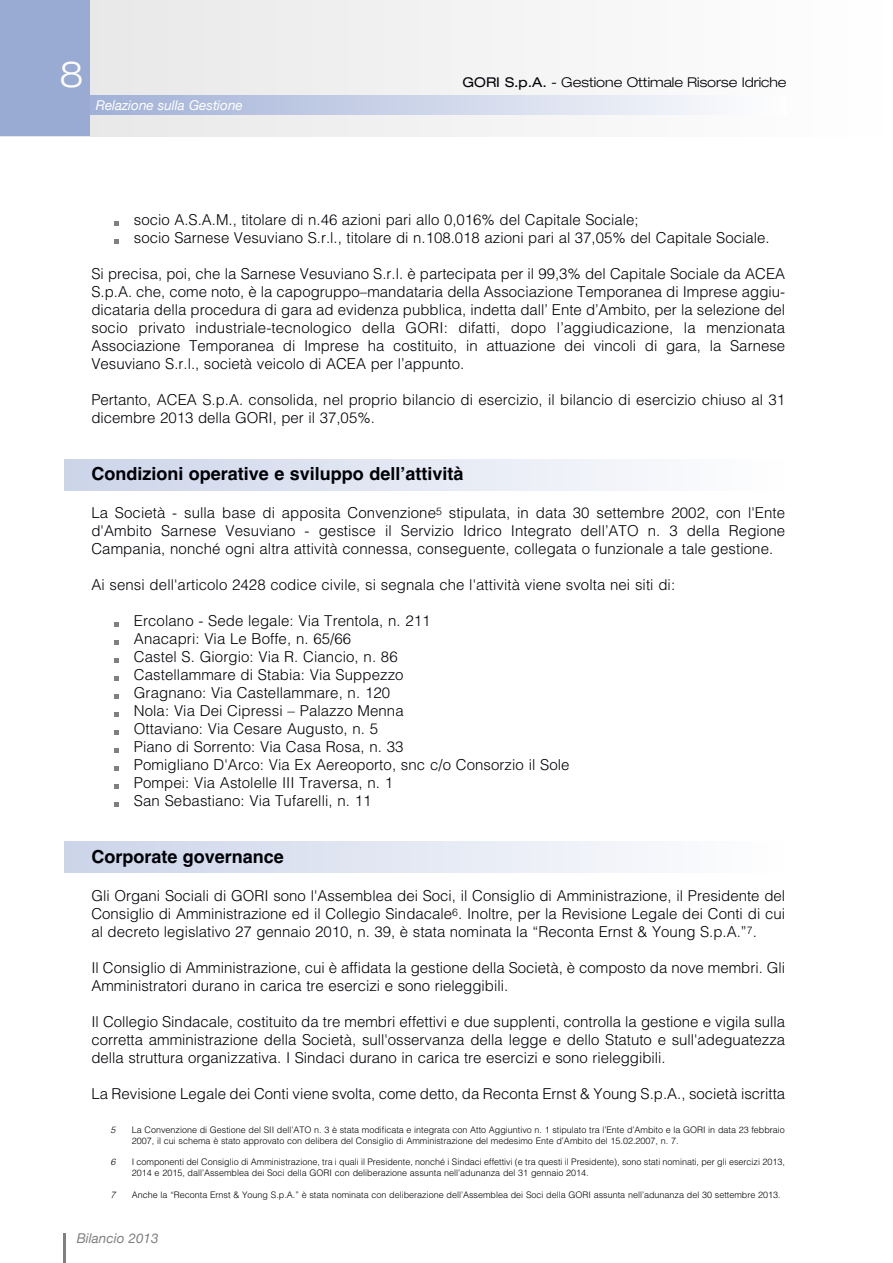
<style>
.page{position:relative;width:893px;height:1263px;background:#fff}
.page>*{position:absolute;margin:0;border:0;box-sizing:border-box;transform-origin:0 0}
.t1{font:300 expanded 36px "Helvetica Neue LT Std";color:#fff}
.t2{font:700 18px "Helvetica";color:#000006}
.t3{font:300 15px/18px "Helvetica";color:#000006}
.t4{font:300 expanded 13.5px "Helvetica Neue LT Std";color:#000006}
.t5{font:italic 13.5px "Helvetica Neue";color:#fff}
.t6{font:italic 13.5px "Helvetica Neue";color:#808080}
.t7{font:300 9px/10.8px "Helvetica";color:#000006}
.t8{font:italic 300 9px "Helvetica";color:#000006}
.s1{font-weight:400}
</style>
<div class="page">
<div style="left:0;top:0;width:893px;height:136px;background:#f4f4f4"></div>
<div style="left:35px;top:96px;width:752px;height:18px;background:linear-gradient(to right,#99aad3,#fefeff)"></div>
<div style="left:0;top:0;width:89px;height:136px;background:#99aad3"></div>
<div style="left:65px;top:460px;width:721px;height:31px;background:linear-gradient(to right,#ccd4e9,#feffff)"></div>
<div style="left:65px;top:842px;width:721px;height:30px;background:linear-gradient(to right,#ccd4e9,#feffff)"></div>
<svg style="left:114px;top:221px;width:4px;height:4px"></svg>
<svg style="left:114px;top:239px;width:4px;height:4px"></svg>
<svg style="left:114px;top:622px;width:4px;height:4px"></svg>
<svg style="left:114px;top:640px;width:4px;height:4px"></svg>
<svg style="left:114px;top:658px;width:4px;height:4px"></svg>
<svg style="left:114px;top:676px;width:4px;height:4px"></svg>
<svg style="left:114px;top:694px;width:4px;height:4px"></svg>
<svg style="left:114px;top:712px;width:4px;height:4px"></svg>
<svg style="left:114px;top:730px;width:4px;height:4px"></svg>
<svg style="left:114px;top:748px;width:4px;height:4px"></svg>
<svg style="left:114px;top:766px;width:4px;height:4px"></svg>
<svg style="left:114px;top:784px;width:4px;height:4px"></svg>
<svg style="left:114px;top:802px;width:4px;height:4px"></svg>
<hr style="left:64px;top:1233px;width:2px;height:30px;background:#808080">
<h1 class="t1" style="left:59px;top:62px;width:26px">8</h1>
<p class="t5" style="left:96px;top:97px;width:148px">Relazione sulla Gestione</p>
<p class="t4" style="left:463px;top:77px;width:326px"><span class="s1">GORI S.p.A.</span> - Gestione Ottimale Risorse Idriche</p>
<p class="t3" style="left:134px;top:210px;width:637px">socio A.S.A.M., titolare di n.46 azioni pari allo 0,016% del Capitale Sociale;<br>socio Sarnese Vesuviano S.r.l., titolare di n.108.018 azioni pari al 37,05% del Capitale Sociale.</p>
<p class="t3" style="left:91px;top:264px;width:695px;text-align:justify">Si precisa, poi, che la Sarnese Vesuviano S.r.l. è partecipata per il 99,3% del Capitale Sociale da ACEA S.p.A. che, come noto, è la capogruppo–mandataria della Associazione Temporanea di Imprese aggiu&shy;dicataria della procedura di gara ad evidenza pubblica, indetta dall’ Ente d’Ambito, per la selezione del socio privato industriale-tecnologico della GORI: difatti, dopo l’aggiudicazione, la menzionata Associazione Temporanea di Imprese ha costituito, in attuazione dei vincoli di gara, la Sarnese Vesuviano S.r.l., società veicolo di ACEA per l’appunto.</p>
<p class="t3" style="left:91px;top:390px;width:695px">Pertanto, ACEA S.p.A. consolida, nel proprio bilancio di esercizio, il bilancio di esercizio chiuso al 31 dicembre 2013 della GORI, per il 37,05%.</p>
<p class="t2" style="left:91px;top:463px;width:374px">Condizioni operative e sviluppo dell’attività</p>
<p class="t3" style="left:91px;top:503px;width:695px;text-align:justify">La Società - sulla base di apposita Convenzione<sup>5</sup> stipulata, in data 30 settembre 2002, con l'Ente d'Ambito Sarnese Vesuviano - gestisce il Servizio Idrico Integrato dell’ATO n. 3 della Regione Campania, nonché ogni altra attività connessa, conseguente, collegata o funzionale a tale gestione.</p>
<p class="t3" style="left:91px;top:575px;width:585px">Ai sensi dell'articolo 2428 codice civile, si segnala che l'attività viene svolta nei siti di:</p>
<p class="t3" style="left:134px;top:611px;width:437px">Ercolano - Sede legale: Via Trentola, n. 211<br>Anacapri: Via Le Boffe, n. 65/66<br>Castel S. Giorgio: Via R. Ciancio, n. 86<br>Castellammare di Stabia: Via Suppezzo<br>Gragnano: Via Castellammare, n. 120<br>Nola: Via Dei Cipressi – Palazzo Menna<br>Ottaviano: Via Cesare Augusto, n. 5<br>Piano di Sorrento: Via Casa Rosa, n. 33<br>Pomigliano D'Arco: Via Ex Aereoporto, snc c/o Consorzio il Sole Pompei: Via Astolelle III Traversa, n. 1<br>San Sebastiano: Via Tufarelli, n. 11</p>
<p class="t2" style="left:91px;top:846px;width:194px">Corporate governance</p>
<p class="t3" style="left:91px;top:886px;width:695px;text-align:justify">Gli Organi Sociali di GORI sono l'Assemblea dei Soci, il Consiglio di Amministrazione, il Presidente del Consiglio di Amministrazione ed il Collegio Sindacale<sup>6</sup>. Inoltre, per la Revisione Legale dei Conti di cui al decreto legislativo 27 gennaio 2010, n. 39, è stata nominata la “Reconta Ernst &amp; Young S.p.A.”<sup>7</sup>.</p>
<p class="t3" style="left:91px;top:958px;width:695px">Il Consiglio di Amministrazione, cui è affidata la gestione della Società, è composto da nove membri. Gli<br>Amministratori durano in carica tre esercizi e sono rieleggibili.</p>
<p class="t3" style="left:91px;top:1012px;width:695px;text-align:justify">Il Collegio Sindacale, costituito da tre membri effettivi e due supplenti, controlla la gestione e vigila sulla corretta amministrazione della Società, sull'osservanza della legge e dello Statuto e sull'adeguatezza della struttura organizzativa. I Sindaci durano in carica tre esercizi e sono rieleggibili.</p>
<p class="t3" style="left:91px;top:1084px;width:695px">La Revisione Legale dei Conti viene svolta, come detto, da Reconta Ernst &amp; Young S.p.A., società iscritta</p>
<p class="t8" style="left:111px;top:1122px;width:7px">5</p>
<p class="t7" style="left:132px;top:1124px;width:655px">La Convenzione di Gestione del SII dell’ATO n. 3 è stata modificata e integrata con Atto Aggiuntivo n. 1 stipulato tra l’Ente d’Ambito e la GORI in data 23 febbraio<br>2007, il cui schema è stato approvato con delibera del Consiglio di Amministrazione del medesimo Ente d’Ambito del 15.02.2007, n. 7.</p>
<p class="t8" style="left:111px;top:1154px;width:7px">6</p>
<p class="t7" style="left:132px;top:1156px;width:655px">I componenti del Consiglio di Amministrazione, tra i quali il Presidente, nonché i Sindaci effettivi (e tra questi il Presidente), sono stati nominati, per gli esercizi 2013,<br>2014 e 2015, dall’Assemblea dei Soci della GORI con deliberazione assunta nell’adunanza del 31 gennaio 2014.</p>
<p class="t8" style="left:111px;top:1187px;width:7px">7</p>
<p class="t7" style="left:132px;top:1188px;width:650px">Anche la “Reconta Ernst &amp; Young S.p.A.” è stata nominata con deliberazione dell’Assemblea dei Soci della GORI assunta nell’adunanza del 30 settembre 2013.</p>
<p class="t6" style="left:77px;top:1229px;width:83px">Bilancio 2013</p>
</div>
